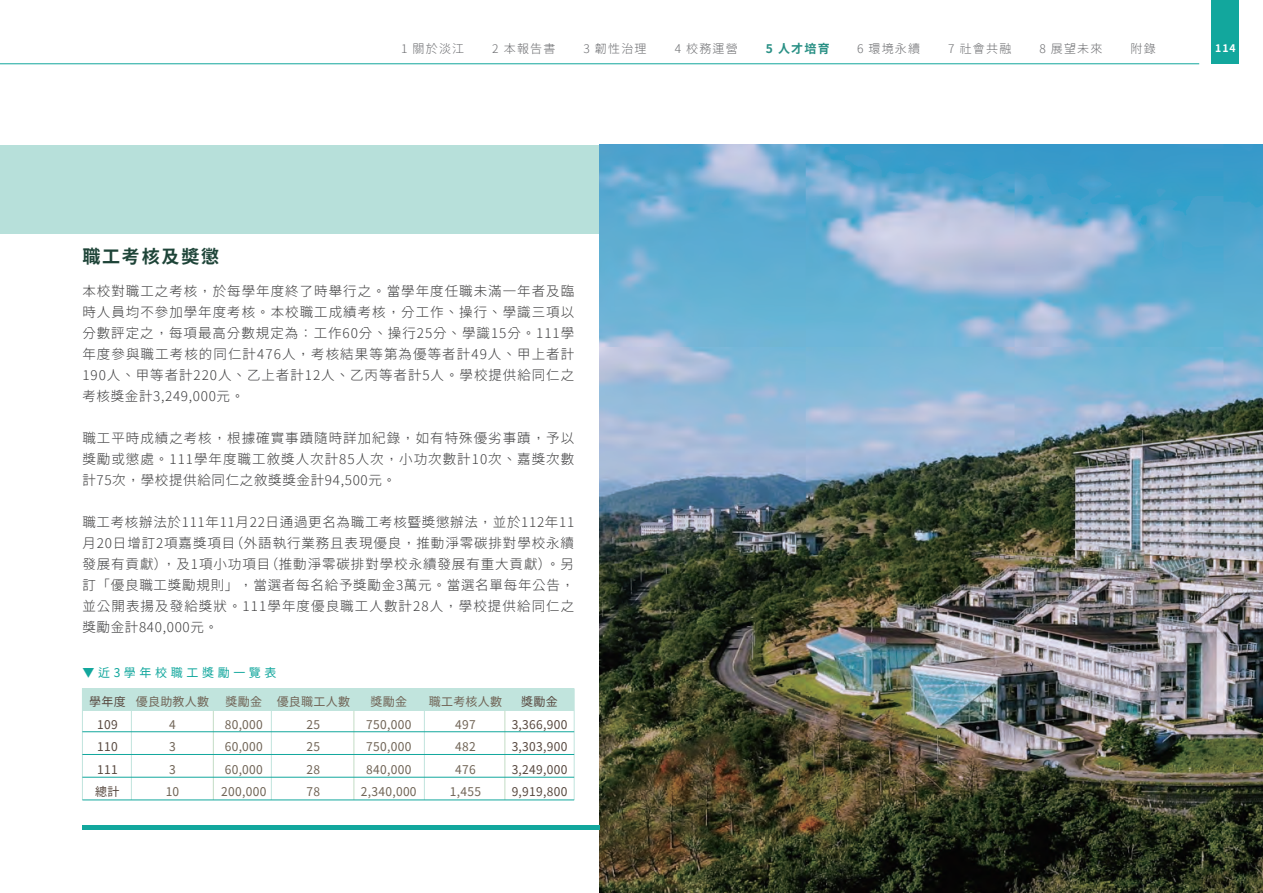
<style>
.page{position:relative;width:1263px;height:893px;background:#fff}
.page>*{position:absolute;margin:0;border:0;box-sizing:border-box;transform-origin:0 0}
.t1{font:700 18px "Taipei Sans TC Beta";letter-spacing:.1em;color:#1e4438}
.t2{font:300 13.5px/21px "Taipei Sans TC Beta";letter-spacing:.07em;color:#3e3e3f;text-align:justify}
.t3{font:12px/22.5px "Taipei Sans TC Beta";letter-spacing:.025em;color:#716557;text-align:center}
.t4{font:12px/22.5px "Taipei Sans TC Beta";letter-spacing:.025em;color:#594a41;text-align:center}
.t5{font:300 12px "Taipei Sans TC Beta";letter-spacing:.1em;color:#6c6d70}
.t6{font:12px "Taipei Sans TC Beta";letter-spacing:.3em;color:#12a79d}
.t7{font:700 12px "Taipei Sans TC Beta";color:#299085}
.t8{font:700 10.5px "Taipei Sans TC Beta";color:#fff}
</style>
<div class="page">
<div style="left:0;top:145px;width:600px;height:89px;background:#b7e0da"></div>
<img style="left:600px;top:145px;width:663px;height:748px">
<hr style="left:0;top:63px;width:1199px;height:1px;background:#12a79d">
<div style="left:1212px;top:0;width:27px;height:64px;background:#12a79d"></div>
<div style="left:82px;top:688px;width:492px;height:23px;background:#c1e4dd"></div>
<hr style="left:131px;top:688px;width:1px;height:112px;background:#c1e4dd">
<hr style="left:82px;top:688px;width:1px;height:112px;background:#c1e4dd">
<hr style="left:574px;top:688px;width:1px;height:112px;background:#c1e4dd">
<hr style="left:213px;top:711px;width:1px;height:89px;background:#c3dcc5">
<hr style="left:353px;top:711px;width:1px;height:89px;background:#c3dcc5">
<hr style="left:504px;top:711px;width:1px;height:89px;background:#c3dcc5">
<hr style="left:271px;top:688px;width:1px;height:112px;background:#c1e4dd">
<hr style="left:424px;top:688px;width:1px;height:112px;background:#c1e4dd">
<hr style="left:82px;top:731px;width:492px;height:1px;background:#12a79d">
<hr style="left:82px;top:754px;width:492px;height:1px;background:#12a79d">
<hr style="left:82px;top:777px;width:492px;height:1px;background:#12a79d">
<hr style="left:82px;top:800px;width:492px;height:1px;background:#12a79d">
<div style="left:82px;top:825px;width:518px;height:5px;background:#12a79d"></div>
<p class="t5" style="left:401px;top:42px;width:65px">1 關於淡江</p>
<p class="t5" style="left:492px;top:42px;width:65px">2 本報告書</p>
<p class="t5" style="left:583px;top:42px;width:65px">3 韌性治理</p>
<p class="t5" style="left:675px;top:42px;width:65px">4 校務運營</p>
<p class="t7" style="left:766px;top:42px;width:65px">5 人才培育</p>
<p class="t5" style="left:857px;top:42px;width:65px">6 環境永續</p>
<p class="t5" style="left:948px;top:42px;width:65px">7 社會共融</p>
<p class="t5" style="left:1039px;top:42px;width:65px">8 展望未來</p>
<p class="t5" style="left:1130px;top:42px;width:27px">附錄</p>
<p class="t8" style="left:1215px;top:42px;width:22px">114</p>
<h1 class="t1" style="left:82px;top:246px;width:138px">職工考核及奬懲</h1>
<p class="t2" style="left:82px;top:281px;width:493px">本校對職工之考核，於每學年度終了時舉行之。當學年度任職未滿一年者及臨時人員均不參加學年度考核。本校職工成績考核，分工作、操行、學識三項以分數評定之，每項最高分數規定為：工作60分、操行25分、學識15分。111學年度參與職工考核的同仁計476人，考核結果等第為優等者計49人、甲上者計190人、甲等者計220人、乙上者計12人、乙丙等者計5人。學校提供給同仁之考核獎金計3,249,000元。</p>
<p class="t2" style="left:82px;top:428px;width:493px">職工平時成績之考核，根據確實事蹟隨時詳加紀錄，如有特殊優劣事蹟，予以獎勵或懲處。111學年度職工敘獎人次計85人次，小功次數計10次、嘉獎次數計75次，學校提供給同仁之敘獎獎金計94,500元。</p>
<p class="t2" style="left:82px;top:512px;width:493px">職工考核辦法於111年11月22日通過更名為職工考核暨奬懲辦法，並於112年11月20日增訂2項嘉獎項目（外語執行業務且表現優良，推動淨零碳排對學校永續發展有貢獻），及1項小功項目（推動淨零碳排對學校永續發展有重大貢獻）。另訂「優良職工獎勵規則」，當選者每名給予獎勵金3萬元。當選名單每年公告，並公開表揚及發給獎狀。111學年度優良職工人數計28人，學校提供給同仁之獎勵金計840,000元。</p>
<p class="t6" style="left:82px;top:666px;width:196px">▼近3學年校職工獎勵一覽表</p>
<p class="t4" style="left:89px;top:691px;width:38px">學年度<br>109<br>110<br>111<br>總計</p>
<p class="t3" style="left:136px;top:691px;width:75px">優良助教人數<br>4<br>3<br>3<br>10</p>
<p class="t3" style="left:277px;top:691px;width:75px">優良職工人數<br>25<br>25<br>28<br>78</p>
<p class="t3" style="left:429px;top:691px;width:75px">職工考核人數<br>497<br>482<br>476<br>1,455</p>
<p class="t3" style="left:221px;top:691px;width:47px">獎勵金<br>80,000<br>60,000<br>60,000<br>200,000</p>
<p class="t3" style="left:361px;top:691px;width:57px">獎勵金<br>750,000<br>750,000<br>840,000<br>2,340,000</p>
<p class="t4" style="left:512px;top:691px;width:57px">獎勵金<br>3,366,900<br>3,303,900<br>3,249,000<br>9,919,800</p>
</div>
